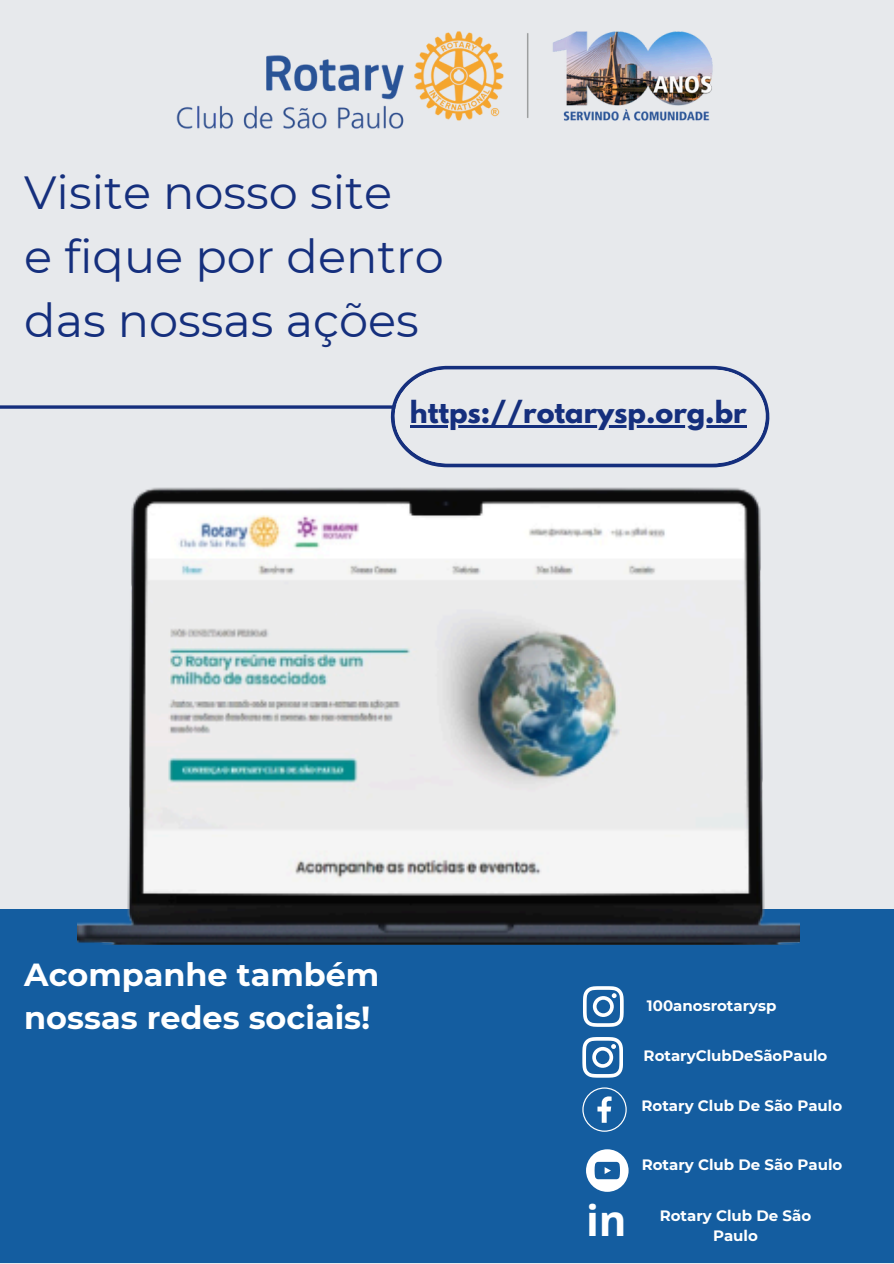
<style>
.page{position:relative;width:894px;height:1264px;background:#fff}
.page>*{position:absolute;margin:0;border:0;box-sizing:border-box;transform-origin:0 0}
.t1{font:46.35px/64.2px "Montserrat";color:#152f7d}
.t2{font:700 42.3px "Open Sans";color:#fff}
.t3{font:700 31.8px/43.8px "Montserrat";color:#fff}
.t4{font:700 27px "League Spartan";color:#152f7d}
.t5{font:700 15px/20.2px "Montserrat";color:#fff;text-align:center}
</style>
<div class="page">
<div style="left:0;top:0;width:893px;height:1263px;background:#e7e9ec"></div>
<svg style="left:0;top:405px;width:385px;height:4px;background:#354b8d"></svg>
<svg style="left:385px;top:366px;width:385px;height:101px"></svg>
<div style="left:0;top:908px;width:893px;height:354px;background:#145da0"></div>
<img style="left:78px;top:487px;width:721px;height:457px">
<svg style="left:582px;top:1037px;width:40px;height:40px"></svg>
<svg style="left:582px;top:1087px;width:44px;height:44px"></svg>
<svg style="left:586px;top:1149px;width:42px;height:42px"></svg>
<svg style="left:583px;top:986px;width:40px;height:40px"></svg>
<img style="left:176px;top:31px;width:537px;height:98px">
<hr style="left:410px;top:425px;width:336px;height:2px;background:#152f7d">
<h4 class="t1" style="left:24px;top:160px;width:421px">Visite nosso site<br>e fique por dentro das nossas ações</h4>
<p class="t4" style="left:410px;top:398px;width:338px">https://rotarysp.org.br</p>
<p class="t3" style="left:24px;top:952px;width:356px">Acompanhe também nossas redes sociais!</p>
<p class="t2" style="left:586px;top:1190px;width:42px">in</p>
<p class="t5" style="left:646px;top:995px;width:131px">100anosrotarysp</p>
<p class="t5" style="left:643px;top:1045px;width:185px">RotaryClubDeSãoPaulo</p>
<p class="t5" style="left:641px;top:1095px;width:202px">Rotary Club De São Paulo</p>
<p class="t5" style="left:641px;top:1154px;width:202px">Rotary Club De São Paulo</p>
<h3 class="t5" style="left:659px;top:1205px;width:153px">Rotary Club De São<br>Paulo</h3>
</div>
